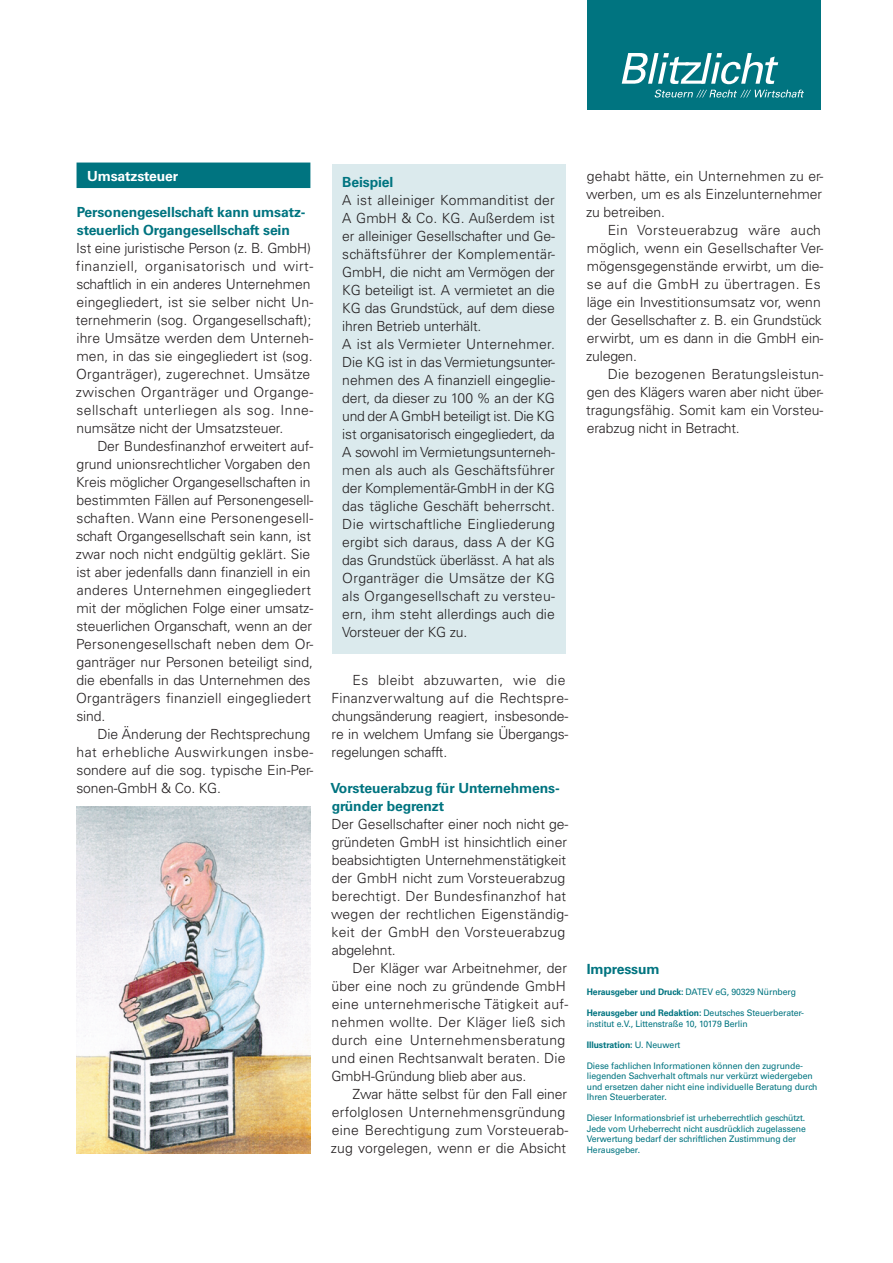
<style>
.page{position:relative;width:893px;height:1263px;background:#fff}
.page>*{position:absolute;margin:0;border:0;box-sizing:border-box;transform-origin:0 0}
.t1{font:300 13.95px/18px "Univers LT Std";color:#231f20}
.t2{font:700 13.95px/18px "Univers LT Std";letter-spacing:-.01em;color:#007480}
.t3{font:700 13.95px "Univers LT Std";letter-spacing:-.01em;color:#fff}
.t4{font:9px/10.5px "Univers LT Std";letter-spacing:-.01em;color:#007480;scale:.96 1}
.t5{font:700 9px "Univers LT Std";letter-spacing:-.01em;color:#007480;scale:.96 1}
.s1{font-weight:700}
.s2{font-weight:400}
</style>
<div class="page">
<div style="left:587px;top:0;width:234px;height:110px;background:#007480"></div>
<svg style="left:622px;top:53px;width:156px;height:31px"></svg>
<svg style="left:655px;top:90px;width:149px;height:8px"></svg>
<div style="left:332px;top:164px;width:234px;height:490px;background:#dbeaed"></div>
<div style="left:77px;top:163px;width:233px;height:25px;background:#007480"></div>
<img style="left:77px;top:807px;width:233px;height:346px">
<p class="t3" style="left:87px;top:167px;width:93px">Umsatzsteuer</p>
<p class="t2" style="left:77px;top:203px;width:230px">Personengesellschaft kann umsatz&shy;steuerlich Organgesellschaft sein</p>
<p class="t1" style="left:76px;top:239px;width:239px">Ist eine juristische Person (z. B. GmbH) finanziell, organisatorisch und wirt&shy;schaftlich in ein anderes Unternehmen eingegliedert, ist sie selber nicht Un&shy;ternehmerin (sog. Organgesellschaft); ihre Umsätze werden dem Unterneh&shy;men, in das sie eingegliedert ist (sog.<br>Organträger), zugerechnet. Umsätze zwischen Organträger und Organge&shy;sellschaft unterliegen als sog. Inne&shy;numsätze nicht der Umsatzsteuer.</p>
<p class="t1" style="left:76px;top:437px;width:239px;text-indent:22px">Der Bundesfinanzhof erweitert auf&shy;grund unionsrechtlicher Vorgaben den Kreis möglicher Organgesellschaften in bestimmten Fällen auf Personengesell&shy;schaften. Wann eine Personengesell&shy;schaft Organgesellschaft sein kann, ist zwar noch nicht endgültig geklärt. Sie ist aber jedenfalls dann finanziell in ein anderes Unternehmen eingegliedert mit der möglichen Folge einer umsatz&shy;steuerlichen Organschaft, wenn an der Personengesellschaft neben dem Or&shy;ganträger nur Personen beteiligt sind, die ebenfalls in das Unternehmen des Organträgers finanziell eingegliedert sind.</p>
<p class="t1" style="left:76px;top:725px;width:238px;text-indent:21px">Die Änderung der Rechtsprechung hat erhebliche Auswirkungen insbe&shy;sondere auf die sog. typische Ein-Per&shy;sonen-GmbH &amp; Co. KG.</p>
<p class="t2" style="left:342px;top:173px;width:52px">Beispiel</p>
<p class="t1" style="left:342px;top:191px;width:214px">A ist alleiniger Kommanditist der<br>A GmbH &amp; Co. KG. Außerdem ist er alleiniger Gesellschafter und Ge&shy;schäftsführer der Komplementär-<br>GmbH, die nicht am Vermögen der<br>KG beteiligt ist. A vermietet an die<br>KG das Grundstück, auf dem diese ihren Betrieb unterhält.<br>A ist als Vermieter Unternehmer.<br>Die KG ist in das Vermietungsunter&shy;nehmen des A finanziell eingeglie&shy;dert, da dieser zu 100 % an der KG und der A GmbH beteiligt ist. Die KG ist organisatorisch eingegliedert, da<br>A sowohl im Vermietungsunterneh&shy;men als auch als Geschäftsführer der Komplementär-GmbH in der KG das tägliche Geschäft beherrscht.<br>Die wirtschaftliche Eingliederung ergibt sich daraus, dass A der KG das Grundstück überlässt. A hat als<br>Organträger die Umsätze der KG als Organgesellschaft zu versteu&shy;ern, ihm steht allerdings auch die<br>Vorsteuer der KG zu.</p>
<p class="t1" style="left:331px;top:671px;width:238px;text-indent:21px">Es bleibt abzuwarten, wie die<br>Finanzverwaltung auf die Rechtspre&shy;chungsänderung reagiert, insbesonde&shy;re in welchem Umfang sie Übergangs&shy;regelungen schafft.</p>
<p class="t2" style="left:330px;top:779px;width:231px">Vorsteuerabzug für Unternehmens&shy;gründer begrenzt</p>
<p class="t1" style="left:331px;top:815px;width:239px">Der Gesellschafter einer noch nicht ge&shy;gründeten GmbH ist hinsichtlich einer beabsichtigten Unternehmenstätigkeit der GmbH nicht zum Vorsteuerabzug berechtigt. Der Bundesfinanzhof hat wegen der rechtlichen Eigenständig&shy;keit der GmbH den Vorsteuerabzug abgelehnt.</p>
<p class="t1" style="left:331px;top:959px;width:238px;text-indent:21px">Der Kläger war Arbeitnehmer, der über eine noch zu gründende GmbH eine unternehmerische Tätigkeit auf&shy;nehmen wollte. Der Kläger ließ sich durch eine Unternehmensberatung und einen Rechtsanwalt beraten. Die GmbH-Gründung blieb aber aus.</p>
<p class="t1" style="left:331px;top:1085px;width:239px;text-indent:22px">Zwar hätte selbst für den Fall einer erfolglosen Unternehmensgründung eine Berechtigung zum Vorsteuerab&shy;zug vorgelegen, wenn er die Absicht</p>
<p class="t1" style="left:586px;top:167px;width:239px;text-align:justify">gehabt hätte, ein Unternehmen zu er&shy;werben, um es als Einzelunternehmer zu betreiben.</p>
<p class="t1" style="left:586px;top:221px;width:239px;text-indent:22px">Ein Vorsteuerabzug wäre auch möglich, wenn ein Gesellschafter Ver&shy;mögensgegenstände erwirbt, um die&shy;se auf die GmbH zu übertragen. Es läge ein Investitionsumsatz vor, wenn der Gesellschafter z. B. ein Grundstück erwirbt, um es dann in die GmbH ein&shy;zulegen.</p>
<p class="t1" style="left:586px;top:365px;width:239px;text-align:justify;text-indent:21px">Die bezogenen Beratungsleistun&shy;gen des Klägers waren aber nicht über&shy;tragungsfähig. Somit kam ein Vorsteu&shy;erabzug nicht in Betracht.</p>
<p class="t2" style="left:587px;top:960px;width:74px">Impressum</p>
<p class="t4" style="left:587px;top:987px;width:219px"><span class="s1">Herausgeber und Druck:</span> DATEV eG, 90329 Nürnberg</p>
<p class="t4" style="left:587px;top:1008px;width:228px"><span class="s1">Herausgeber und Redaktion:</span> Deutsches Steuerberater&shy;institut e.V., Littenstraße 10, 10179 Berlin</p>
<p class="t5" style="left:587px;top:1039px;width:99px">Illustration: <span class="s2">U. Neuwert</span></p>
<p class="t4" style="left:587px;top:1060px;width:242px">Diese fachlichen Informationen können den zugrunde&shy;liegenden Sachverhalt oftmals nur verkürzt wiedergeben und ersetzen daher nicht eine individuelle Beratung durch Ihren Steuerberater.</p>
<p class="t4" style="left:587px;top:1113px;width:230px">Dieser Informationsbrief ist urheberrechtlich geschützt.<br>Jede vom Urheberrecht nicht ausdrücklich zugelassene Verwertung bedarf der schriftlichen Zustimmung der Herausgeber.</p>
</div>
